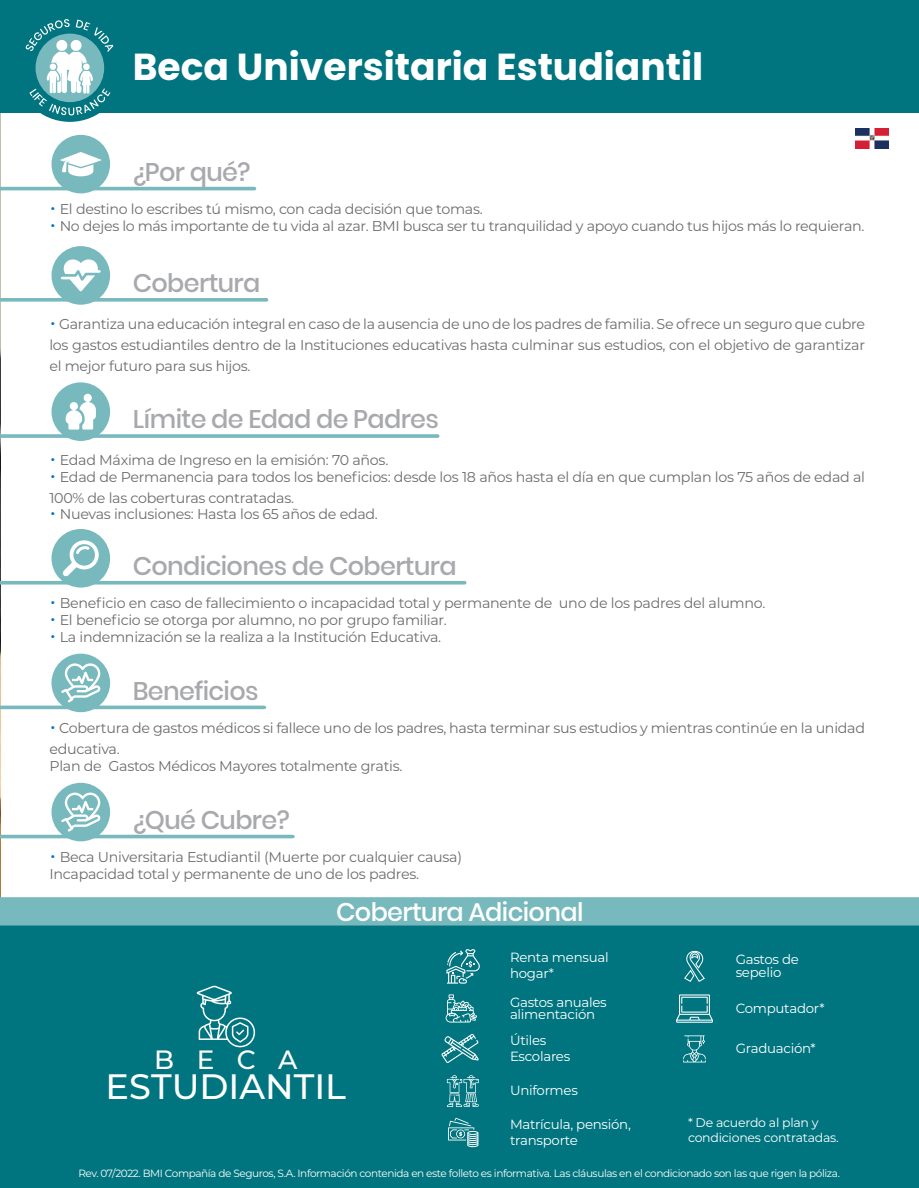
<style>
.page{position:relative;width:919px;height:1188px;background:#fff}
.page>*{position:absolute;margin:0;border:0;box-sizing:border-box;transform-origin:0 0}
.t1{font:700 37.65px "Poppins";color:#fff}
.t2{font:500 35.1px "Montserrat";color:#fff}
.t3{font:500 26.4px "Montserrat";color:#fff}
.t4{font:500 25.5px "Poppins";letter-spacing:-.025em;color:#a8a9ad}
.t5{font:500 25.5px "Poppins";letter-spacing:-.025em;color:#fff}
.t6{font:14.25px/16.8px "Montserrat";letter-spacing:-.02em;color:#6c6d70}
.t7{font:13.35px/15.6px "Montserrat";letter-spacing:-.02em;color:#fff}
.t8{font:12.45px/14.7px "Montserrat";letter-spacing:-.02em;color:#fff}
.t9{font:10.5px "Montserrat";letter-spacing:-.04em;color:#fff}
.s1{font-family:"Koz Go Pr 6 N";color:#0073ce}
</style>
<div class="page">
<img style="left:0;top:109px;width:1px;height:1079px">
<div style="left:1px;top:906px;width:917px;height:282px;background:#007580"></div>
<img style="left:855px;top:128px;width:33px;height:21px">
<div style="left:0;top:0;width:918px;height:113px;background:#007580"></div>
<div style="left:51px;top:654px;width:59px;height:58px;background:#78b9be;border-radius:50%"></div>
<svg style="left:0;top:663px;width:266px;height:46px"></svg>
<div style="left:51px;top:783px;width:59px;height:58px;background:#78b9be;border-radius:50%"></div>
<svg style="left:0;top:793px;width:295px;height:45px"></svg>
<svg style="left:0;top:187px;width:256px;height:3px"></svg>
<div style="left:51px;top:135px;width:59px;height:58px;background:#78b9be;border-radius:50%"></div>
<svg style="left:60px;top:152px;width:42px;height:24px"></svg>
<svg style="left:0;top:298px;width:268px;height:4px"></svg>
<div style="left:51px;top:246px;width:59px;height:59px;background:#78b9be;border-radius:50%"></div>
<svg style="left:61px;top:259px;width:40px;height:33px"></svg>
<div style="left:51px;top:382px;width:59px;height:59px;background:#78b9be;border-radius:50%"></div>
<svg style="left:0;top:394px;width:439px;height:44px"></svg>
<div style="left:16px;top:14px;width:108px;height:108px;background:#007580;border-radius:50%"></div>
<svg style="left:26px;top:19px;width:87px;height:97px"></svg>
<div style="left:51px;top:529px;width:59px;height:59px;background:#78b9be;border-radius:50%"></div>
<svg style="left:0;top:539px;width:466px;height:46px"></svg>
<svg style="left:196px;top:986px;width:60px;height:62px"></svg>
<div style="left:0;top:897px;width:918px;height:29px;background:#78b9be"></div>
<svg style="left:446px;top:1075px;width:32px;height:32px"></svg>
<svg style="left:441px;top:1034px;width:38px;height:29px"></svg>
<svg style="left:448px;top:1118px;width:30px;height:29px"></svg>
<svg style="left:445px;top:994px;width:32px;height:29px"></svg>
<svg style="left:446px;top:949px;width:34px;height:35px"></svg>
<svg style="left:683px;top:1035px;width:22px;height:27px"></svg>
<svg style="left:684px;top:951px;width:20px;height:31px"></svg>
<svg style="left:676px;top:994px;width:36px;height:29px"></svg>
<h1 class="t1" style="left:133px;top:44px;width:571px">Beca Universitaria Estudiantil</h1>
<h3 class="t4" style="left:133px;top:157px;width:119px">¿Por qué?</h3>
<p class="t6" style="left:46px;top:200px;width:819px"><span class="s1">・</span>El destino lo escribes tú mismo, con cada decisión que tomas.<br><span class="s1">・</span>No dejes lo más importante de tu vida al azar. BMI busca ser tu tranquilidad y apoyo cuando tus hijos más lo requieran.</p>
<h3 class="t4" style="left:133px;top:268px;width:129px">Cobertura</h3>
<p class="t6" style="left:46px;top:312px;width:820px;line-height:21px;text-align:justify"><span class="s1">・</span>Garantiza una educación integral en caso de la ausencia de uno de los padres de familia. Se ofrece un seguro que cubre los gastos estudiantiles dentro de la Instituciones educativas hasta culminar sus estudios, con el objetivo de garantizar el mejor futuro para sus hijos.</p>
<h3 class="t4" style="left:133px;top:405px;width:307px">Límite de Edad de Padres</h3>
<p class="t6" style="left:46px;top:451px;width:820px"><span class="s1">・</span>Edad Máxima de Ingreso en la emisión: 70 años.<br><span class="s1">・</span>Edad de Permanencia para todos los beneficios: desde los 18 años hasta el día en que cumplan los 75 años de edad al</p>
<p class="t6" style="left:46px;top:489px;width:333px">100% de las coberturas contratadas.<br><span class="s1">・</span>Nuevas inclusiones: Hasta los 65 años de edad.</p>
<h3 class="t4" style="left:133px;top:551px;width:325px">Condiciones de Cobertura</h3>
<p class="t6" style="left:46px;top:594px;width:720px"><span class="s1">・</span>Beneficio en caso de fallecimiento o incapacidad total y permanente de uno de los padres del alumno.<span class="s1">・</span>El beneficio se otorga por alumno, no por grupo familiar.<br><span class="s1">・</span>La indemnización se la realiza a la Institución Educativa.</p>
<h3 class="t4" style="left:133px;top:676px;width:127px">Beneficios</h3>
<p class="t6" style="left:46px;top:717px;width:820px;line-height:21px"><span class="s1">・</span>Cobertura de gastos médicos si fallece uno de los padres, hasta terminar sus estudios y mientras continúe en la unidad educativa.</p>
<p class="t6" style="left:49px;top:757px;width:354px">Plan de Gastos Médicos Mayores totalmente gratis.</p>
<h3 class="t4" style="left:133px;top:805px;width:158px">¿Qué Cubre?</h3>
<p class="t6" style="left:46px;top:848px;width:417px"><span class="s1">・</span>Beca Universitaria Estudiantil (Muerte por cualquier causa)<br>Incapacidad total y permanente de uno de los padres.</p>
<h3 class="t5" style="left:336px;top:897px;width:249px">Cobertura Adicional</h3>
<p class="t7" style="left:509px;top:949px;width:100px">Renta mensual hogar*</p>
<h3 class="t3" style="left:154px;top:1041px;width:145px">BECA</h3>
<h2 class="t2" style="left:106px;top:1062px;width:242px">ESTUDIANTIL</h2>
<p class="t7" style="left:509px;top:995px;width:98px;line-height:12.8px">Gastos anuales alimentación</p>
<p class="t7" style="left:509px;top:1032px;width:62px">Útiles<br>Escolares</p>
<p class="t7" style="left:509px;top:1082px;width:69px">Uniformes</p>
<p class="t7" style="left:509px;top:1116px;width:122px">Matrícula, pensión, transporte</p>
<p class="t7" style="left:735px;top:952px;width:65px;line-height:12.8px">Gastos de sepelio</p>
<p class="t7" style="left:735px;top:1000px;width:90px">Computador*</p>
<p class="t7" style="left:735px;top:1040px;width:81px">Graduación*</p>
<p class="t8" style="left:687px;top:1115px;width:152px">* De acuerdo al plan y condiciones contratadas.</p>
<p class="t9" style="left:78px;top:1166px;width:762px">Rev. 07/2022. BMI Compañía de Seguros, S.A. Información contenida en este folleto es informativa. Las cláusulas en el condicionado son las que rigen la póliza.</p>
</div>
